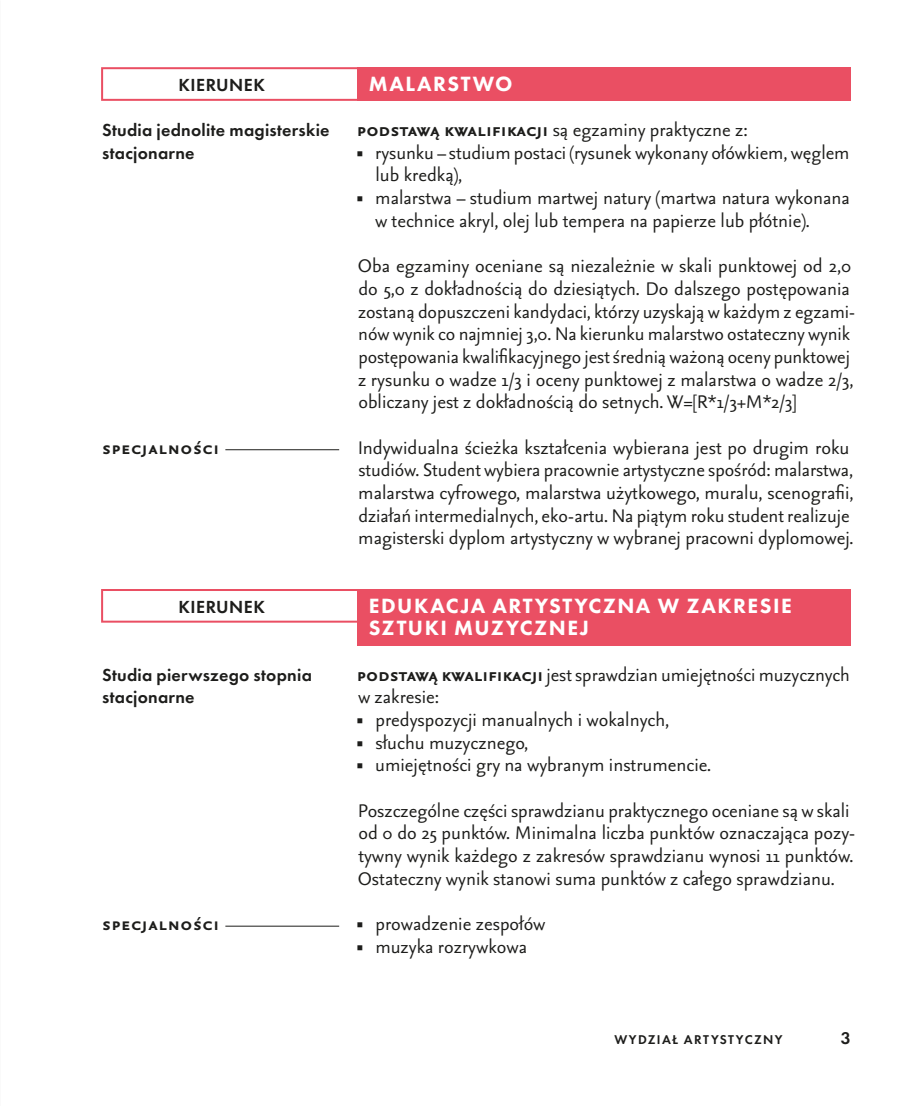
<style>
.page{position:relative;width:919px;height:1106px;background:#fff}
.page>*{position:absolute;margin:0;border:0;box-sizing:border-box;transform-origin:0 0}
.t1{font:22px/22.6px "Seria Sans Pro";color:#1d1d1b}
.t2{font:800 21.4px/22.6px "Futura PT";letter-spacing:.07em;color:#fff}
.t3{font:700 21.4px "Seria Sans Pro";letter-spacing:.03em;color:#1d1d1b}
.t4{font:600 18.2px "Futura PT";letter-spacing:.025em;color:#1d1d1b}
.t5{font:600 18px/22.6px "Futura PT";letter-spacing:.015em;color:#1d1d1b}
.t6{font:600 17.6px "Futura PT";color:#1d1d1b}
.t7{font:600 13.2px "Futura PT";letter-spacing:.11em;color:#1d1d1b}
.s1{font-weight:700}
.s2{font-family:"Arno Pro"}
</style>
<div class="page">
<div style="left:357px;top:67px;width:493px;height:34px;background:#ea4f63"></div>
<div style="left:357px;top:589px;width:493px;height:56px;background:#ea4f63"></div>
<div style="left:101px;top:67px;width:258px;height:34px;border:2px solid #ea4f63"></div>
<hr style="left:225px;top:449px;width:114px;height:1px;background:#1d1d1b">
<div style="left:101px;top:589px;width:258px;height:33px;border:2px solid #ea4f63"></div>
<hr style="left:225px;top:925px;width:114px;height:1px;background:#1d1d1b">
<p class="t4" style="left:178px;top:73px;width:88px">KIERUNEK</p>
<p class="t5" style="left:102px;top:119px;width:229px">Studia jednolite magisterskie stacjonarne</p>
<p class="t3" style="left:102px;top:433px;width:118px">specjalności</p>
<p class="t4" style="left:178px;top:595px;width:88px">KIERUNEK</p>
<p class="t5" style="left:102px;top:663px;width:211px">Studia pierwszego stopnia stacjonarne</p>
<p class="t3" style="left:102px;top:910px;width:118px">specjalności</p>
<p class="t2" style="left:369px;top:72px;width:145px">MALARSTWO</p>
<p class="t1" style="left:357px;top:117px;width:392px"><span class="s1">Podstawą kwalifikacji</span> są egzaminy praktyczne z:</p>
<p class="t1" style="left:375px;top:140px;width:475px;text-indent:-19px"><span class="s2">■</span> rysunku – studium postaci (rysunek wykonany ołówkiem, węglem lub kredką),</p>
<p class="t1" style="left:375px;top:185px;width:476px;text-indent:-19px"><span class="s2">■</span> malarstwa – studium martwej natury (martwa natura wykonana w technice akryl, olej lub tempera na papierze lub płótnie).</p>
<p class="t1" style="left:358px;top:254px;width:499px">Oba egzaminy oceniane są niezależnie w skali punktowej od 2,0 do 5,0 z dokładnością do dziesiątych. Do dalszego postępowania zostaną dopuszczeni kandydaci, którzy uzyskają w każdym z egzami&shy;nów wynik co najmniej 3,0. Na kierunku malarstwo ostateczny wynik postępowania kwalifikacyjnego jest średnią ważoną oceny punktowej z rysunku o wadze 1/3 i oceny punktowej z malarstwa o wadze 2/3, obliczany jest z dokładnością do setnych. W=[R*1/3+M*2/3]</p>
<p class="t1" style="left:358px;top:435px;width:497px">Indywidualna ścieżka kształcenia wybierana jest po drugim roku studiów. Student wybiera pracownie artystyczne spośród: malarstwa, malarstwa cyfrowego, malarstwa użytkowego, muralu, scenografii, działań intermedialnych, eko-artu. Na piątym roku student realizuje magisterski dyplom artystyczny w wybranej pracowni dyplomowej.</p>
<p class="t2" style="left:369px;top:594px;width:424px">EDUKACJA ARTYSTYCZNA W ZAKRESIE<br>SZTUKI MUZYCZNEJ</p>
<p class="t1" style="left:357px;top:662px;width:494px"><span class="s1">Podstawą kwalifikacji</span> jest sprawdzian umiejętności muzycznych w zakresie:</p>
<p class="t1" style="left:356px;top:707px;width:314px"><span class="s2">■</span> predyspozycji manualnych i wokalnych,</p>
<p class="t1" style="left:356px;top:730px;width:173px"><span class="s2">■</span> słuchu muzycznego,</p>
<p class="t1" style="left:356px;top:741px;width:494px;line-height:45.4px"><span class="s2">■</span> umiejętności gry na wybranym instrumencie.<br>Poszczególne części sprawdzianu praktycznego oceniane są w skali</p>
<p class="t1" style="left:358px;top:820px;width:499px;text-align:justify">od 0 do 25 punktów. Minimalna liczba punktów oznaczająca pozy&shy;tywny wynik każdego z zakresów sprawdzianu wynosi 11 punktów.<br>Ostateczny wynik stanowi suma punktów z całego sprawdzianu.</p>
<p class="t1" style="left:356px;top:911px;width:191px"><span class="s2">■</span> prowadzenie zespołów</p>
<p class="t1" style="left:356px;top:934px;width:172px"><span class="s2">■</span> muzyka rozrywkowa</p>
<p class="t7" style="left:614px;top:1030px;width:170px">Wydział Artystyczn y</p>
<p class="t6" style="left:840px;top:1026px;width:11px">3</p>
</div>
